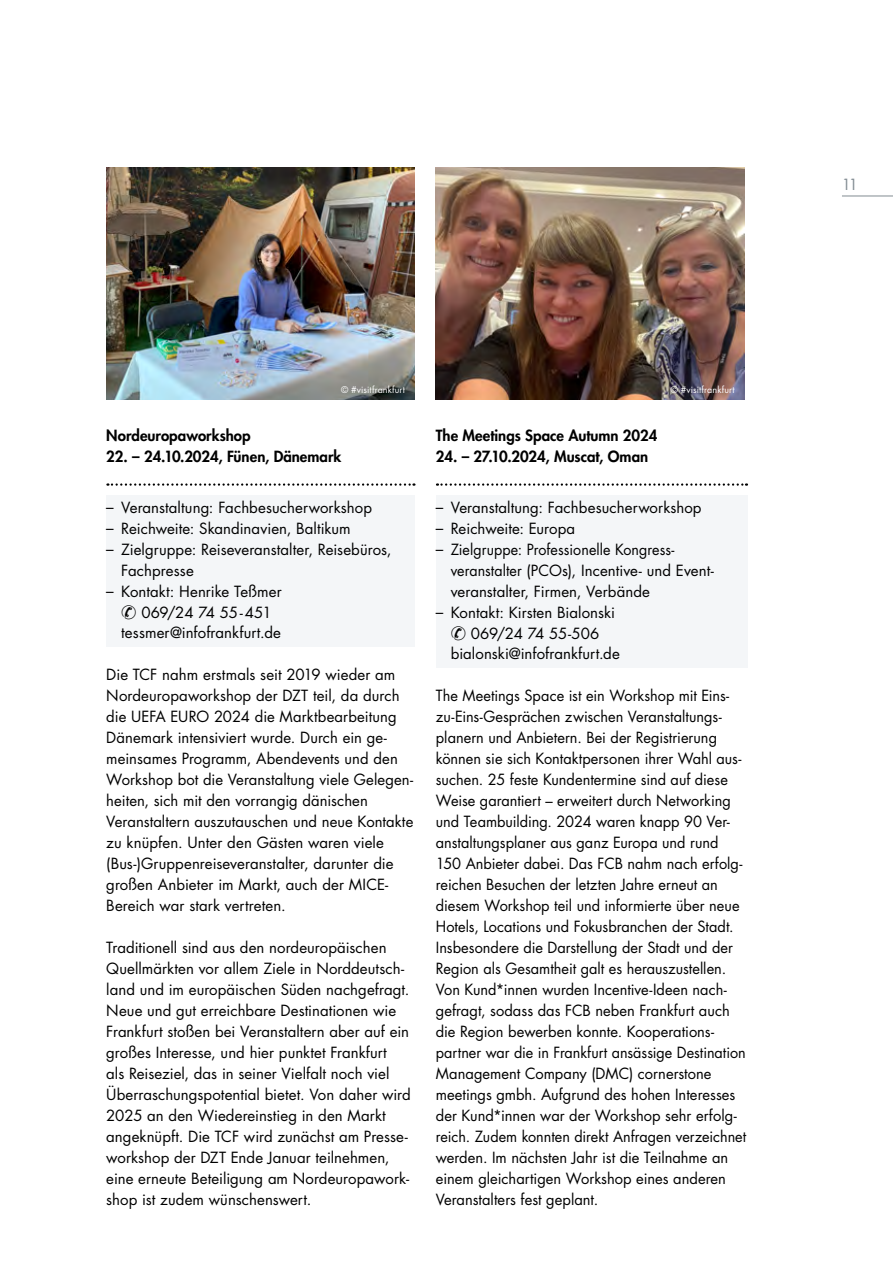
<style>
.page{position:relative;width:893px;height:1263px;background:#fff}
.page>*{position:absolute;margin:0;border:0;box-sizing:border-box;transform-origin:0 0}
.t1{font:15px/21px "Futura";color:#000}
.t2{font:800 15px "Futura";color:#000}
.t3{font:15px "Futura";color:#818b91}
.t4{font:9px "Futura";letter-spacing:.01em;color:#fff}
</style>
<div class="page">
<hr style="left:842px;top:196px;width:51px;height:1px;background:#818b91">
<img style="left:436px;top:168px;width:308px;height:232px">
<svg style="left:437px;top:483px;width:310px;height:3px"></svg>
<div style="left:436px;top:496px;width:311px;height:25px;background:#f4f6f8"></div>
<div style="left:436px;top:517px;width:311px;height:25px;background:#f4f6f8"></div>
<div style="left:436px;top:538px;width:311px;height:67px;background:#f4f6f8"></div>
<div style="left:436px;top:601px;width:311px;height:66px;background:#f4f6f8"></div>
<img style="left:106px;top:168px;width:309px;height:232px">
<svg style="left:107px;top:483px;width:307px;height:3px"></svg>
<div style="left:106px;top:496px;width:309px;height:25px;background:#f4f6f8"></div>
<div style="left:106px;top:517px;width:309px;height:25px;background:#f4f6f8"></div>
<div style="left:106px;top:538px;width:309px;height:46px;background:#f4f6f8"></div>
<div style="left:106px;top:580px;width:309px;height:66px;background:#f4f6f8"></div>
<p class="t4" style="left:341px;top:384px;width:65px">© #visitfrankfurt</p>
<p class="t4" style="left:671px;top:384px;width:65px">© #visitfrankfurt</p>
<p class="t2" style="left:106px;top:426px;width:146px">Nordeuropaworkshop</p>
<p class="t2" style="left:106px;top:447px;width:237px">22. – 24.10.2024, Fünen, Dänemark</p>
<p class="t1" style="left:106px;top:497px;width:267px">– Veranstaltung: Fachbesucherworkshop</p>
<p class="t1" style="left:106px;top:518px;width:246px">– Reichweite: Skandinavien, Baltikum</p>
<p class="t1" style="left:121px;top:539px;width:272px;text-indent:-15px">– Zielgruppe: Reiseveranstalter, Reisebüros,<br>Fachpresse</p>
<p class="t1" style="left:106px;top:581px;width:177px">– Kontakt: Henrike Teßmer</p>
<p class="t1" style="left:141px;top:602px;width:132px">069/24 74 55-451</p>
<p class="t1" style="left:121px;top:622px;width:161px">tessmer@infofrankfurt.de</p>
<p class="t1" style="left:106px;top:664px;width:309px">Die TCF nahm erstmals seit 2019 wieder am Nordeuropaworkshop der DZT teil, da durch die UEFA EURO 2024 die Marktbearbeitung Dänemark intensiviert wurde. Durch ein ge&shy;meinsames Programm, Abendevents und den Workshop bot die Veranstaltung viele Gelegen&shy;heiten, sich mit den vorrangig dänischen Veranstaltern auszutauschen und neue Kontakte zu knüpfen. Unter den Gästen waren viele (Bus-)Gruppenreiseveranstalter, darunter die großen Anbieter im Markt, auch der MICE-Bereich war stark vertreten.</p>
<p class="t1" style="left:106px;top:937px;width:306px">Traditionell sind aus den nordeuropäischen Quellmärkten vor allem Ziele in Norddeutsch&shy;land und im europäischen Süden nachgefragt.<br>Neue und gut erreichbare Destinationen wie Frankfurt stoßen bei Veranstaltern aber auf ein großes Interesse, und hier punktet Frankfurt<br>als Reiseziel, das in seiner Vielfalt noch viel Überraschungspotential bietet. Von daher wird 2025 an den Wiedereinstieg in den Markt angeknüpft. Die TCF wird zunächst am Presse&shy;workshop der DZT Ende Januar teilnehmen, eine erneute Beteiligung am Nordeuropawork&shy;shop ist zudem wünschenswert.</p>
<p class="t2" style="left:436px;top:426px;width:223px">The Meetings Space Autumn 2024</p>
<p class="t2" style="left:436px;top:447px;width:214px">24. – 27.10.2024, Muscat, Oman</p>
<p class="t1" style="left:436px;top:497px;width:267px">– Veranstaltung: Fachbesucherworkshop</p>
<p class="t1" style="left:436px;top:518px;width:141px">– Reichweite: Europa</p>
<p class="t1" style="left:451px;top:539px;width:265px;text-indent:-15px">– Zielgruppe: Professionelle Kongress&shy;veranstalter (PCOs), Incentive- und Event&shy;veranstalter, Firmen, Verbände</p>
<p class="t1" style="left:436px;top:602px;width:181px">– Kontakt: Kirsten Bialonski</p>
<p class="t1" style="left:471px;top:623px;width:130px">069/24 74 55-506</p>
<p class="t1" style="left:451px;top:643px;width:171px">bialonski@infofrankfurt.de</p>
<p class="t1" style="left:436px;top:685px;width:312px">The Meetings Space ist ein Workshop mit Eins&shy;zu-Eins-Gesprächen zwischen Veranstaltungs&shy;planern und Anbietern. Bei der Registrierung können sie sich Kontaktpersonen ihrer Wahl aus&shy;suchen. 25 feste Kundentermine sind auf diese Weise garantiert – erweitert durch Networking und Teambuilding. 2024 waren knapp 90 Ver&shy;anstaltungsplaner aus ganz Europa und rund 150 Anbieter dabei. Das FCB nahm nach erfolg&shy;reichen Besuchen der letzten Jahre erneut an diesem Workshop teil und informierte über neue Hotels, Locations und Fokusbranchen der Stadt.<br>Insbesondere die Darstellung der Stadt und der Region als Gesamtheit galt es herauszustellen.<br>Von Kund*innen wurden Incentive-Ideen nach&shy;gefragt, sodass das FCB neben Frankfurt auch die Region bewerben konnte. Kooperations&shy;partner war die in Frankfurt ansässige Destination Management Company (DMC) cornerstone meetings gmbh. Aufgrund des hohen Interesses der Kund*innen war der Workshop sehr erfolg&shy;reich. Zudem konnten direkt Anfragen verzeichnet werden. Im nächsten Jahr ist die Teilnahme an einem gleichartigen Workshop eines anderen Veranstalters fest geplant.</p>
<p class="t3" style="left:842px;top:174px;width:18px">11</p>
</div>
